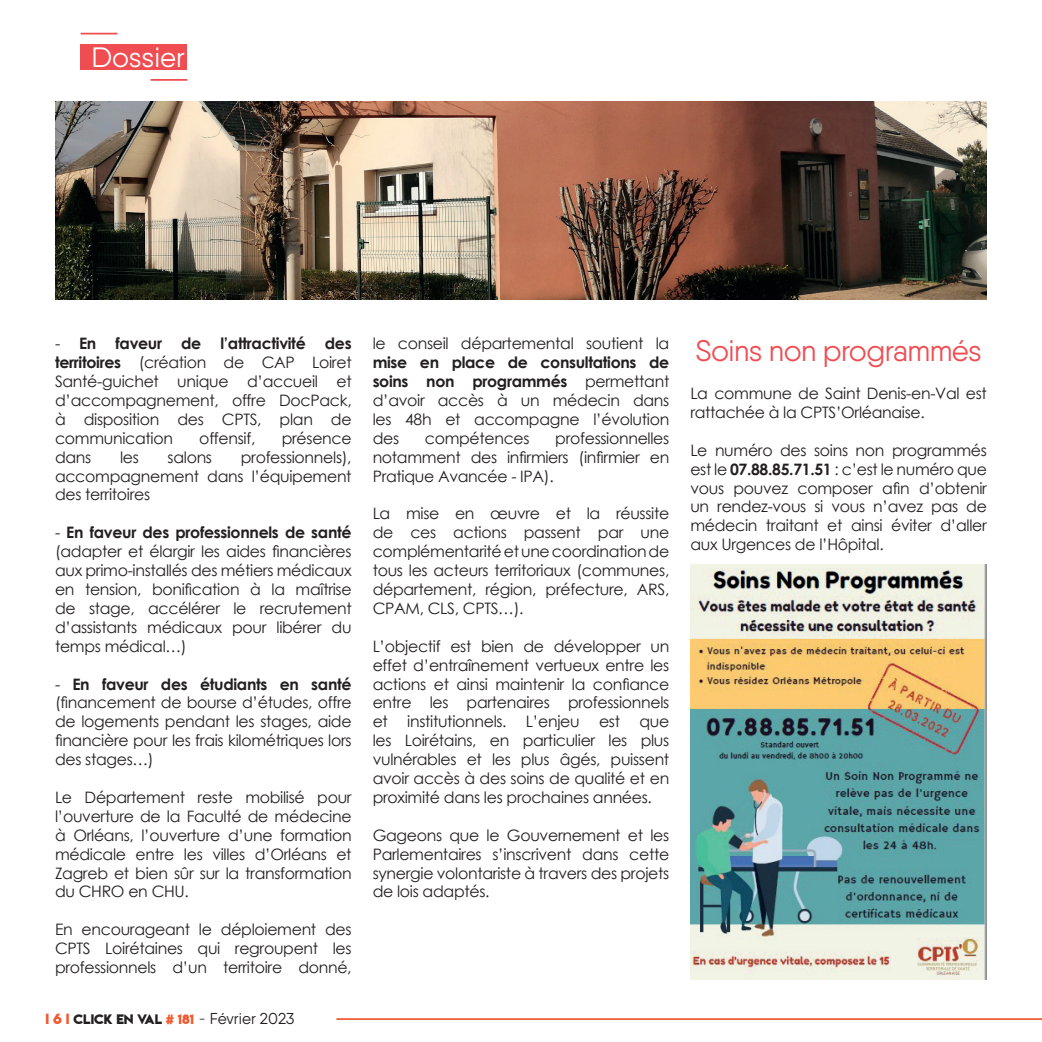
<style>
.page{position:relative;width:1042px;height:1042px;background:#fff}
.page>*{position:absolute;margin:0;border:0;box-sizing:border-box;transform-origin:0 0}
.t1{font:29.75px "Qanelas";letter-spacing:-.02em;color:#ef4d52}
.t2{font:28px "Qanelas";letter-spacing:-.005em;color:#fff}
.t3{font:15.75px/18.9px "Century Gothic";letter-spacing:-.02em;color:#231f20;text-align:justify}
.t4{font:15.75px "Qanelas";color:#231f20}
.s1{font-weight:700}
.s2{font-family:"Lemon Milkbold";font-size:13.12px;color:#f1592f}
.s3{font-family:"Lemon Milkbold";font-size:12.25px}
.s4{font-family:"Lemon Milkbold";font-size:12.25px;color:#f1592f}
.s5{font-family:"Baskerville";font-style:italic;font-size:19.25px}
</style>
<div class="page">
<hr style="left:336px;top:1018px;width:706px;height:2px;background:#f1592f">
<div style="left:81px;top:44px;width:106px;height:26px;background:#ef4d52"></div>
<hr style="left:151px;top:79px;width:36px;height:2px;background:#ef4d52">
<hr style="left:81px;top:33px;width:36px;height:1px;background:#ef4d52">
<img style="left:55px;top:101px;width:932px;height:198px">
<img style="left:690px;top:564px;width:297px;height:416px">
<p class="t2" style="left:91px;top:40px;width:95px">Dossier</p>
<p class="t3" style="left:55px;top:334px;width:298px">- <span class="s1">En faveur de l’attractivité des territoires</span> (création de CAP Loiret Santé-guichet unique d’accueil et d’accompagnement, offre DocPack, à disposition des CPTS, plan de communication</p>
<p class="t3" style="left:199px;top:428px;width:58px">offensif,</p>
<p class="t3" style="left:282px;top:428px;width:71px">présence</p>
<p class="t3" style="left:55px;top:447px;width:298px;text-indent:186px">professionnels), accompagnement dans l’équipement des territoires</p>
<p class="t3" style="left:55px;top:523px;width:298px">- <span class="s1">En faveur des professionnels de santé </span>(adapter et élargir les aides financières aux primo-installés des métiers médicaux en tension, bonification à la maîtrise de stage, accélérer le recrutement d’assistants médicaux pour libérer du temps médical…)</p>
<p class="t3" style="left:55px;top:674px;width:298px">- <span class="s1">En faveur des étudiants en santé </span>(financement de bourse d’études, offre de logements pendant les stages, aide financière pour les frais kilométriques lors des stages…)</p>
<p class="t3" style="left:55px;top:787px;width:298px">Le Département reste mobilisé pour l’ouverture de la Faculté de médecine à Orléans, l’ouverture d’une formation médicale entre les villes d’Orléans et Zagreb et bien sûr sur la transformation du CHRO en CHU.</p>
<p class="t3" style="left:55px;top:920px;width:298px">En encourageant le déploiement des CPTS Loirétaines qui regroupent les professionnels d’un territoire donné,</p>
<p class="t3" style="left:55px;top:447px;width:38px">dans</p>
<p class="t3" style="left:120px;top:447px;width:20px">les</p>
<p class="t3" style="left:168px;top:447px;width:46px">salons</p>
<p class="t4" style="left:46px;top:1009px;width:250px"><span class="s2">I 6 I</span> <span class="s3">CLICK EN VAL</span> <span class="s4"># 181</span> <span class="s5">-</span> Février 2023</p>
<p class="t3" style="left:373px;top:334px;width:298px">le conseil départemental soutient la <span class="s1">mise en place de consultations de soins non programmés</span> permettant d’avoir accès à un médecin dans les 48h et accompagne l’évolution des</p>
<p class="t3" style="left:425px;top:428px;width:106px">compétences</p>
<p class="t3" style="left:373px;top:428px;width:298px;text-indent:183px">professionnelles notamment des infirmiers (infirmier en Pratique Avancée - IPA).</p>
<p class="t3" style="left:373px;top:504px;width:298px">La mise en œuvre et la réussite de ces actions passent par une complémentarité et une coordination de tous les acteurs territoriaux (communes, département, région, préfecture, ARS, CPAM, CLS, CPTS…).</p>
<p class="t3" style="left:373px;top:636px;width:298px">L’objectif est bien de développer un effet d’entraînement vertueux entre les actions et ainsi maintenir la confiance entre les partenaires professionnels et institutionnels. L’enjeu est que les Loirétains, en particulier les plus vulnérables et les plus âgés, puissent avoir accès à des soins de qualité et en proximité dans les prochaines années.</p>
<p class="t3" style="left:373px;top:825px;width:298px">Gageons que le Gouvernement et les Parlementaires s’inscrivent dans cette synergie volontariste à travers des projets de lois adaptés.</p>
<p class="t1" style="left:695px;top:333px;width:288px">Soins non programmés</p>
<p class="t3" style="left:690px;top:384px;width:298px">La commune de Saint Denis-en-Val est rattachée à la CPTS’Orléanaise.</p>
<p class="t3" style="left:690px;top:440px;width:298px">Le numéro des soins non programmés est le <span class="s1">07.88.85.71.51</span> : c’est le numéro que vous pouvez composer afin d’obtenir un rendez-vous si vous n’avez pas de médecin traitant et ainsi éviter d’aller aux Urgences de l’Hôpital.</p>
</div>
